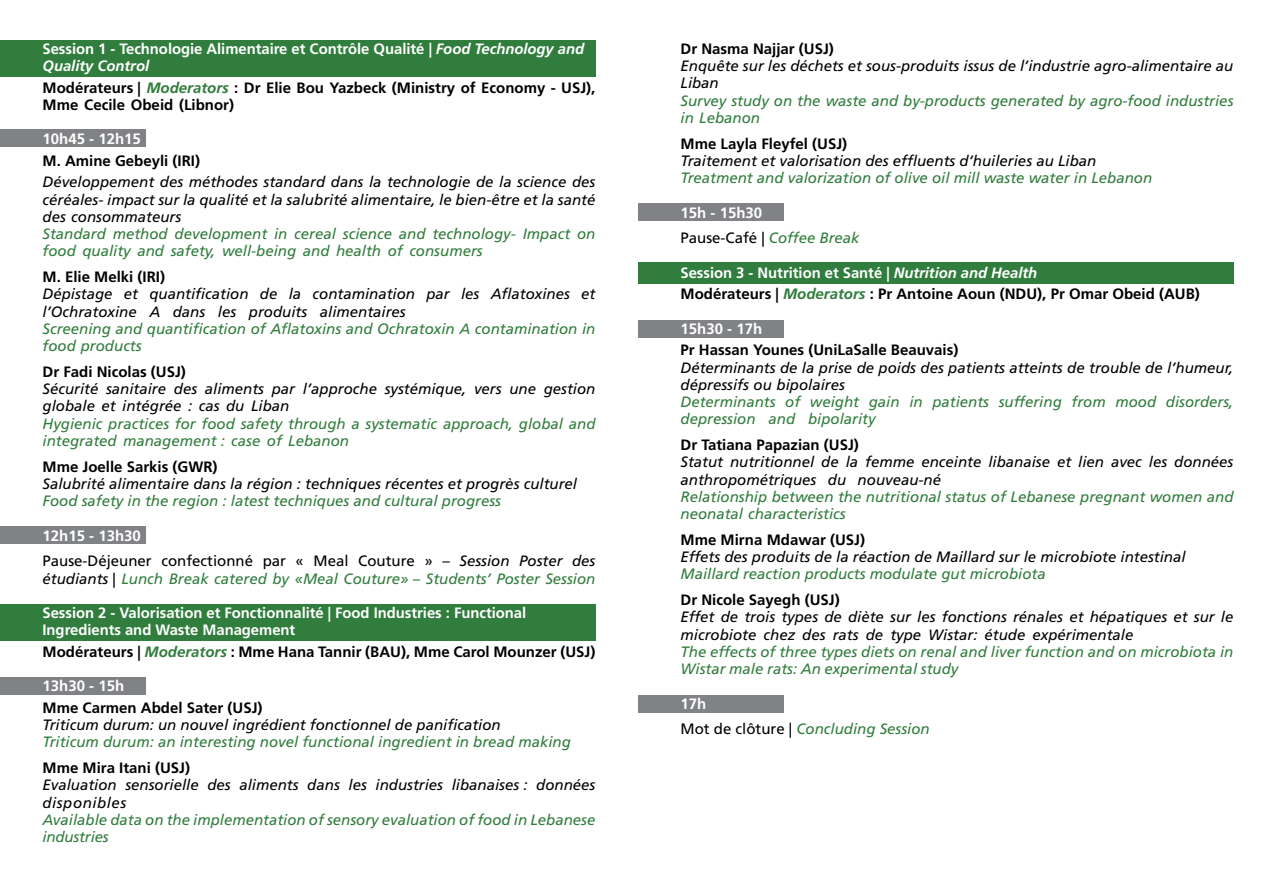
<style>
.page{position:relative;width:1276px;height:893px;background:#fff}
.page>*{position:absolute;margin:0;border:0;box-sizing:border-box;transform-origin:0 0}
.t1{font:italic 15px/17.2px "Frutiger";color:#000}
.t2{font:italic 15px/17.2px "Frutiger";color:#317d3d}
.t3{font:700 15px/17.2px "Frutiger";color:#000}
.t4{font:700 15px/17.2px "Frutiger";letter-spacing:-.005em;color:#fff}
.t5{font:15px/25.8px "Frutiger";color:#000}
.s1{font-style:italic}
.s2{font-style:italic;color:#317d3d}
.s3{font-weight:700;color:#fff}
.s4{color:#000}
.s5{font-style:normal;color:#000}
.s6{color:#fff}
.s7{font-style:italic;color:#fff}
.s8{font-weight:700;font-style:normal;color:#fff}
</style>
<div class="page">
<div style="left:0;top:40px;width:595px;height:37px;background:#317d3d"></div>
<div style="left:0;top:604px;width:595px;height:37px;background:#317d3d"></div>
<div style="left:0;top:130px;width:145px;height:17px;background:#808285"></div>
<div style="left:638px;top:203px;width:145px;height:18px;background:#808285"></div>
<div style="left:638px;top:320px;width:145px;height:17px;background:#808285"></div>
<div style="left:638px;top:695px;width:145px;height:17px;background:#808285"></div>
<div style="left:0;top:677px;width:145px;height:18px;background:#808285"></div>
<div style="left:0;top:526px;width:145px;height:17px;background:#808285"></div>
<div style="left:638px;top:262px;width:595px;height:21px;background:#317d3d"></div>
<p class="t4" style="left:43px;top:40px;width:543px">Session 1 - Technologie Alimentaire et Contrôle Qualité <span class="s1">| Food Technology and<br>Quality Control</span></p>
<p class="t3" style="left:43px;top:79px;width:554px">Modérateurs | <span class="s2">Moderators</span> : Dr Elie Bou Yazbeck (Ministry of Economy - USJ),<br>Mme Cecile Obeid (Libnor)</p>
<p class="t4" style="left:43px;top:131px;width:100px">10h45 - 12h15</p>
<p class="t3" style="left:43px;top:152px;width:159px">M. Amine Gebeyli (IRI)</p>
<p class="t1" style="left:43px;top:174px;width:554px;text-align:justify">Développement des méthodes standard dans la technologie de la science des céréales- impact sur la qualité et la salubrité alimentaire, le bien-être et la santé des consommateurs</p>
<p class="t2" style="left:43px;top:225px;width:554px">Standard method development in cereal science and technology- Impact on food quality and safety, well-being and health of consumers</p>
<p class="t3" style="left:43px;top:268px;width:124px">M. Elie Melki (IRI)</p>
<p class="t1" style="left:43px;top:286px;width:554px">Dépistage et quantification de la contamination par les Aflatoxines et l’Ochratoxine A dans les produits alimentaires</p>
<p class="t2" style="left:43px;top:320px;width:554px">Screening and quantification of Aflatoxins and Ochratoxin A contamination in food products</p>
<p class="t3" style="left:43px;top:363px;width:145px">Dr Fadi Nicolas (USJ)</p>
<p class="t1" style="left:43px;top:380px;width:554px">Sécurité sanitaire des aliments par l’approche systémique, vers une gestion globale et intégrée : cas du Liban</p>
<p class="t2" style="left:43px;top:415px;width:554px">Hygienic practices for food safety through a systematic approach, global and integrated management : case of Lebanon</p>
<p class="t3" style="left:43px;top:458px;width:177px">Mme Joelle Sarkis (GWR)</p>
<p class="t1" style="left:43px;top:475px;width:536px">Salubrité alimentaire dans la région : techniques récentes et progrès culturel</p>
<p class="t2" style="left:43px;top:492px;width:460px">Food safety in the region : latest techniques and cultural progress</p>
<p class="t5" style="left:43px;top:522px;width:554px"><span class="s3">12h15 - 13h30<br></span>Pause-Déjeuner confectionné par « Meal Couture » – <span class="s1">Session Poster des</span></p>
<p class="t2" style="left:43px;top:570px;width:554px"><span class="s4">étudiants</span> <span class="s5">|</span> Lunch Break catered by «Meal Couture» – Students’ Poster Session</p>
<p class="t4" style="left:43px;top:604px;width:485px">Session 2 - Valorisation et Fonctionnalité | Food Industries : Functional<br>Ingredients and Waste Management</p>
<p class="t3" style="left:43px;top:643px;width:554px">Modérateurs | <span class="s2">Moderators</span> : Mme Hana Tannir (BAU), Mme Carol Mounzer (USJ)</p>
<p class="t4" style="left:43px;top:678px;width:83px">13h30 - 15h</p>
<p class="t3" style="left:43px;top:699px;width:222px">Mme Carmen Abdel Sater (USJ)</p>
<p class="t1" style="left:43px;top:716px;width:460px">Triticum durum: un nouvel ingrédient fonctionnel de panification</p>
<p class="t2" style="left:43px;top:734px;width:530px">Triticum durum: an interesting novel functional ingredient in bread making</p>
<p class="t3" style="left:43px;top:759px;width:149px">Mme Mira Itani (USJ)</p>
<p class="t1" style="left:43px;top:777px;width:554px">Evaluation sensorielle des aliments dans les industries libanaises : données disponibles</p>
<p class="t2" style="left:43px;top:811px;width:554px">Available data on the implementation of sensory evaluation of food in Lebanese industries</p>
<p class="t3" style="left:680px;top:40px;width:155px">Dr Nasma Najjar (USJ)</p>
<p class="t1" style="left:680px;top:57px;width:554px">Enquête sur les déchets et sous-produits issus de l’industrie agro-alimentaire au<br>Liban</p>
<p class="t2" style="left:680px;top:92px;width:554px">Survey study on the waste and by-products generated by agro-food industries in Lebanon</p>
<p class="t3" style="left:680px;top:135px;width:168px">Mme Layla Fleyfel (USJ)</p>
<p class="t1" style="left:680px;top:152px;width:417px">Traitement et valorisation des effluents d’huileries au Liban</p>
<p class="t2" style="left:680px;top:169px;width:473px">Treatment and valorization of olive oil mill waste water in Lebanon</p>
<p class="t5" style="left:680px;top:199px;width:180px"><span class="s3">15h - 15h30<br></span>Pause-Café | <span class="s2">Coffee Break</span></p>
<p class="t3" style="left:680px;top:262px;width:521px;line-height:21.5px"><span class="s6">Session 3 - Nutrition et Santé |</span> <span class="s7">Nutrition and Health<br></span>Modérateurs | <span class="s2">Moderators</span> : Pr Antoine Aoun (NDU), Pr Omar Obeid (AUB)</p>
<p class="t4" style="left:680px;top:320px;width:83px">15h30 - 17h</p>
<p class="t3" style="left:680px;top:342px;width:279px">Pr Hassan Younes (UniLaSalle Beauvais)</p>
<p class="t1" style="left:680px;top:359px;width:554px">Déterminants de la prise de poids des patients atteints de trouble de l’humeur, dépressifs ou bipolaires</p>
<p class="t2" style="left:680px;top:393px;width:554px">Determinants of weight gain in patients suffering from mood disorders, depression and bipolarity</p>
<p class="t3" style="left:680px;top:436px;width:180px">Dr Tatiana Papazian (USJ)</p>
<p class="t1" style="left:680px;top:454px;width:554px">Statut nutritionnel de la femme enceinte libanaise et lien avec les données anthropométriques du nouveau-né</p>
<p class="t2" style="left:680px;top:488px;width:554px">Relationship between the nutritional status of Lebanese pregnant women and neonatal characteristics</p>
<p class="t3" style="left:680px;top:531px;width:186px">Mme Mirna Mdawar (USJ)</p>
<p class="t1" style="left:680px;top:548px;width:506px">Effets des produits de la réaction de Maillard sur le microbiote intestinal</p>
<p class="t2" style="left:680px;top:566px;width:367px">Maillard reaction products modulate gut microbiota</p>
<p class="t3" style="left:680px;top:591px;width:161px">Dr Nicole Sayegh (USJ)</p>
<p class="t1" style="left:680px;top:609px;width:554px">Effet de trois types de diète sur les fonctions rénales et hépatiques et sur le microbiote chez des rats de type Wistar: étude expérimentale</p>
<p class="t2" style="left:680px;top:643px;width:554px">The effects of three types diets on renal and liver function and on microbiota in<br>Wistar male rats: An experimental study</p>
<p class="t2" style="left:680px;top:691px;width:251px;line-height:25.8px"><span class="s8">17h<br></span><span class="s5">Mot de clôture |</span> Concluding Session</p>
</div>
